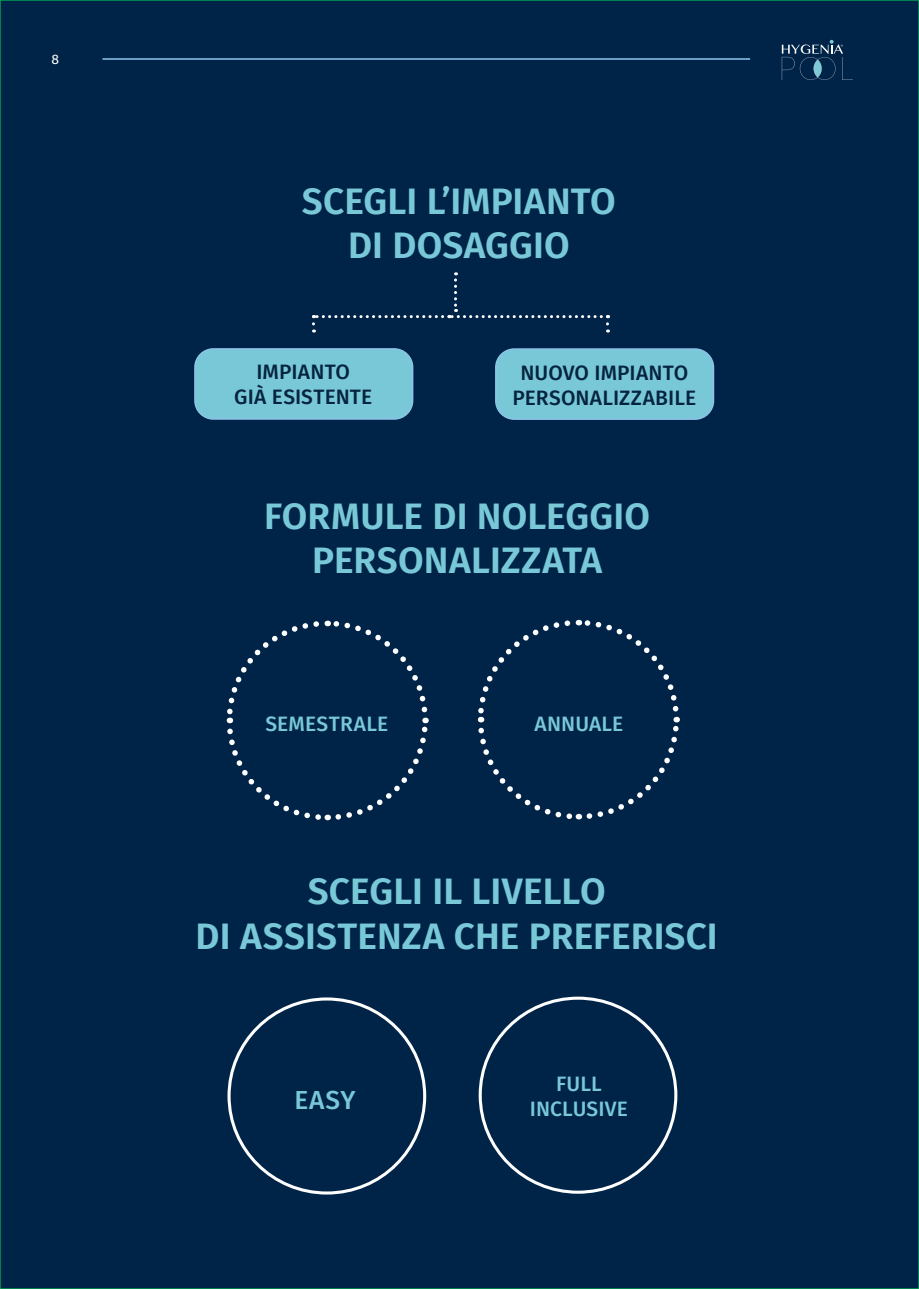
<style>
.page{position:relative;width:919px;height:1289px;background:#fff}
.page>*{position:absolute;margin:0;border:0;box-sizing:border-box;transform-origin:0 0}
.t1{font:600 36.75px/44.1px "Fira Sans";color:#79c8d8;text-align:center}
.t2{font:500 25.95px "Fira Sans";color:#79c8d8}
.t3{font:500 20.7px/24.9px "Fira Sans";letter-spacing:.005em;color:#052440;text-align:center}
.t4{font:500 20.7px/24.9px "Fira Sans";letter-spacing:.005em;color:#79c8d8;text-align:center}
.t5{font:13.8px "Fira Sans";color:#fff}
</style>
<div class="page">
<div style="left:0;top:0;width:918px;height:1288px;background:#002448"></div>
<hr style="left:102px;top:58px;width:648px;height:2px;background:#8dc2e9">
<svg style="left:781px;top:40px;width:71px;height:40px"></svg>
<div style="left:496px;top:349px;width:217px;height:70px;background:#79c8d8;border-radius:18px"></div>
<div style="left:495px;top:348px;width:219px;height:72px;border:2px solid #8ec2e9;border-radius:18px"></div>
<div style="left:195px;top:349px;width:217px;height:70px;background:#79c8d8;border-radius:18px"></div>
<div style="left:194px;top:348px;width:219px;height:72px;border:2px solid #8ec2e9;border-radius:18px"></div>
<svg style="left:226px;top:620px;width:203px;height:201px"></svg>
<svg style="left:477px;top:619px;width:203px;height:201px"></svg>
<svg style="left:312px;top:324px;width:3px;height:8px"></svg>
<svg style="left:606px;top:324px;width:3px;height:8px"></svg>
<svg style="left:313px;top:315px;width:129px;height:3px"></svg>
<svg style="left:449px;top:272px;width:152px;height:46px"></svg>
<p class="t5" style="left:52px;top:49px;width:9px">8</p>
<p class="t1" style="left:302px;top:177px;width:315px">SCEGLI L’IMPIANTO<br>DI DOSAGGIO</p>
<p class="t3" style="left:234px;top:358px;width:140px">IMPIANTO<br>GIÀ ESISTENTE</p>
<p class="t3" style="left:512px;top:359px;width:185px">NUOVO IMPIANTO<br>PERSONALIZZABILE</p>
<p class="t1" style="left:264px;top:492px;width:387px">FORMULE DI NOLEGGIO<br>PERSONALIZZATA</p>
<p class="t4" style="left:265px;top:710px;width:124px">SEMESTRALE</p>
<p class="t4" style="left:534px;top:710px;width:90px">ANNUALE</p>
<p class="t1" style="left:195px;top:867px;width:523px">SCEGLI IL LIVELLO<br>DI ASSISTENZA CHE PREFERISCI</p>
<p class="t2" style="left:294px;top:1079px;width:62px">EASY</p>
<p class="t4" style="left:530px;top:1070px;width:99px">FULL<br>INCLUSIVE</p>
</div>
